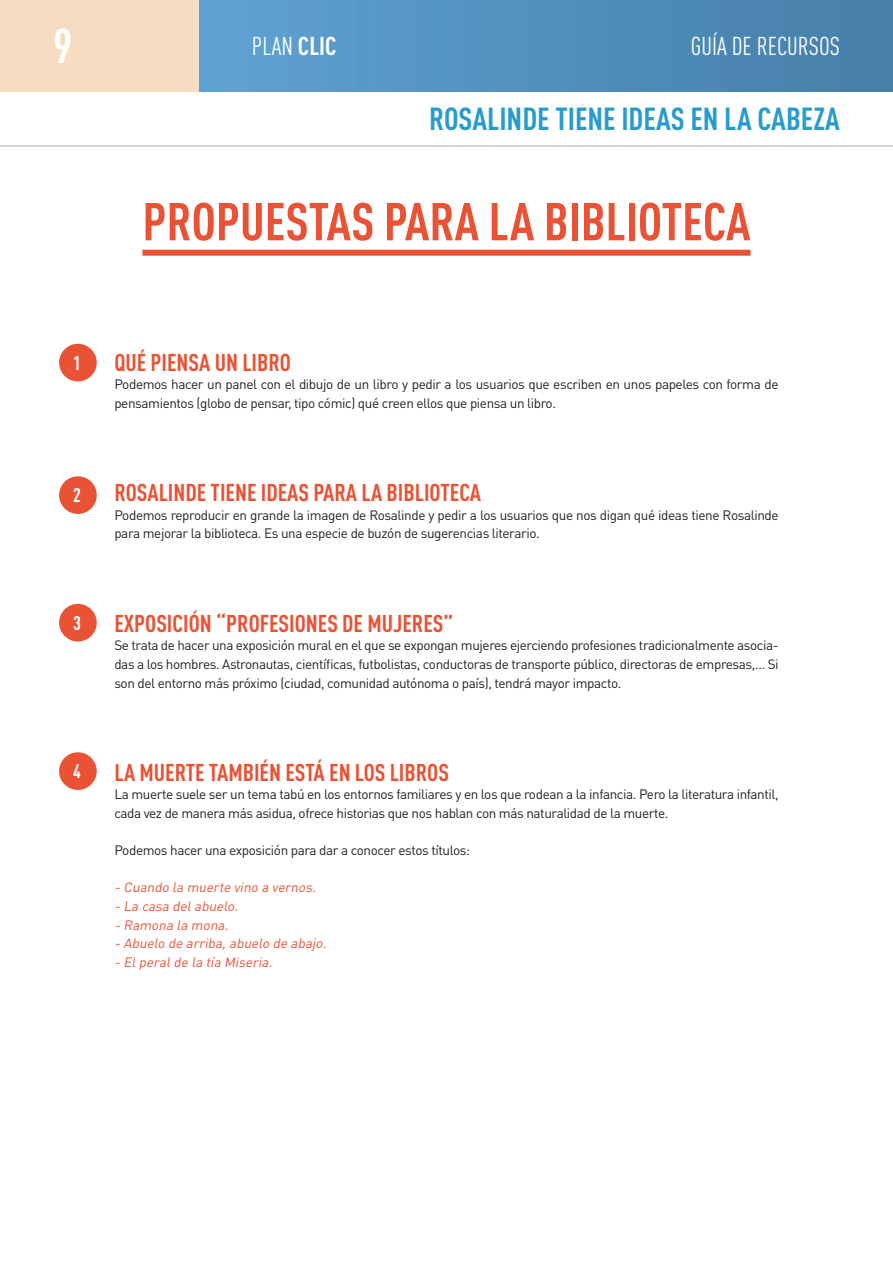
<style>
.page{position:relative;width:893px;height:1263px;background:#fff}
.page>*{position:absolute;margin:0;border:0;box-sizing:border-box;transform-origin:0 0}
.ARGUMENTO{font:700 52.5px "DIN Cond";color:#e95235}
.t1{font:700 48px "DIN Cond";color:#fff}
.t2{font:700 31.5px "DIN Cond";color:#289bcd}
.t3{font:25.5px "DIN Cond";color:#fff}
.CUERPO_DE_TEXTO{font:700 24px "DIN Cond";color:#e95235}
.Sección_interior{font:700 24px "DIN Cond";color:#e95235}
.t4{font:700 19.5px "DIN Cond";color:#fff}
.CUERPO_DE_TEXTO-2{font:13.5px/18.6px "DIN Pro";letter-spacing:-.03em;color:#231f20}
.CUERPO_DE_TEXTO-3{font:italic 13.5px "DIN Pro";color:#e95235}
.Sección_interior-2{font:italic 13.5px "DIN Pro";color:#e95235}
.s1{font-weight:700}
</style>
<div class="page">
<svg style="left:0;top:91px;width:893px;height:56px"></svg>
<div style="left:199px;top:0;width:694px;height:91px;background:linear-gradient(to right,#5ea2d2,#457fa9)"></div>
<div style="left:0;top:0;width:199px;height:91px;background:#f6ddc2"></div>
<div style="left:59px;top:344px;width:38px;height:37px;background:#e95235;border-radius:50%"></div>
<div style="left:59px;top:604px;width:38px;height:37px;background:#e95235;border-radius:50%"></div>
<div style="left:59px;top:476px;width:38px;height:38px;background:#e95235;border-radius:50%"></div>
<div style="left:59px;top:752px;width:38px;height:38px;background:#e95235;border-radius:50%"></div>
<div style="left:142px;top:250px;width:609px;height:6px;background:#e95235"></div>
<h2 class="t1" style="left:53px;top:16px;width:21px">9</h2>
<h3 class="t3" style="left:252px;top:31px;width:86px">PLAN <span class="s1">CLIC</span></h3>
<h3 class="t3" style="left:691px;top:31px;width:150px">GUÍA DE RECURSOS</h3>
<h3 class="t2" style="left:429px;top:100px;width:412px">ROSALINDE TIENE IDEAS EN LA CABEZA</h3>
<p class="ARGUMENTO" style="left:142px;top:190px;width:610px">PROPUESTAS PARA LA BIBLIOTECA</p>
<p class="t4" style="left:73px;top:351px;width:9px">1</p>
<p class="Sección_interior" style="left:114px;top:348px;width:178px">QUÉ PIENSA UN LIBRO</p>
<p class="CUERPO_DE_TEXTO-2" style="left:114px;top:375px;width:666px">Podemos hacer un panel con el dibujo de un libro y pedir a los usuarios que escriben en unos papeles con forma de pensamientos (globo de pensar, tipo cómic) qué creen ellos que piensa un libro.</p>
<p class="t4" style="left:73px;top:483px;width:9px">2</p>
<p class="CUERPO_DE_TEXTO" style="left:114px;top:478px;width:368px">ROSALINDE TIENE IDEAS PARA LA BIBLIOTECA</p>
<p class="CUERPO_DE_TEXTO-2" style="left:114px;top:505px;width:666px">Podemos reproducir en grande la imagen de Rosalinde y pedir a los usuarios que nos digan qué ideas tiene Rosalinde para mejorar la biblioteca. Es una especie de buzón de sugerencias literario.</p>
<p class="t4" style="left:73px;top:611px;width:9px">3</p>
<p class="CUERPO_DE_TEXTO" style="left:114px;top:608px;width:341px">EXPOSICIÓN “PROFESIONES DE MUJERES”</p>
<p class="CUERPO_DE_TEXTO-2" style="left:114px;top:635px;width:666px;text-align:justify">Se trata de hacer una exposición mural en el que se expongan mujeres ejerciendo profesiones tradicionalmente asocia&shy;das a los hombres. Astronautas, científicas, futbolistas, conductoras de transporte público, directoras de empresas,… Si son del entorno más próximo (ciudad, comunidad autónoma o país), tendrá mayor impacto.</p>
<p class="t4" style="left:73px;top:759px;width:9px">4</p>
<p class="CUERPO_DE_TEXTO" style="left:114px;top:757px;width:336px">LA MUERTE TAMBIÉN ESTÁ EN LOS LIBROS</p>
<p class="CUERPO_DE_TEXTO-2" style="left:114px;top:784px;width:666px">La muerte suele ser un tema tabú en los entornos familiares y en los que rodean a la infancia. Pero la literatura infantil, cada vez de manera más asidua, ofrece historias que nos hablan con más naturalidad de la muerte.</p>
<p class="CUERPO_DE_TEXTO-2" style="left:114px;top:840px;width:357px">Podemos hacer una exposición para dar a conocer estos títulos:</p>
<p class="Sección_interior-2" style="left:114px;top:878px;width:206px">- Cuando la muerte vino a vernos.</p>
<p class="CUERPO_DE_TEXTO-3" style="left:114px;top:897px;width:128px">- La casa delabuelo.</p>
<p class="CUERPO_DE_TEXTO-3" style="left:114px;top:916px;width:119px">- Ramona la mona.</p>
<p class="CUERPO_DE_TEXTO-3" style="left:114px;top:934px;width:217px">- Abuelo de arriba,abuelo de abajo.</p>
<p class="CUERPO_DE_TEXTO-3" style="left:114px;top:953px;width:162px">- Elperalde la tía Miseria.</p>
</div>
